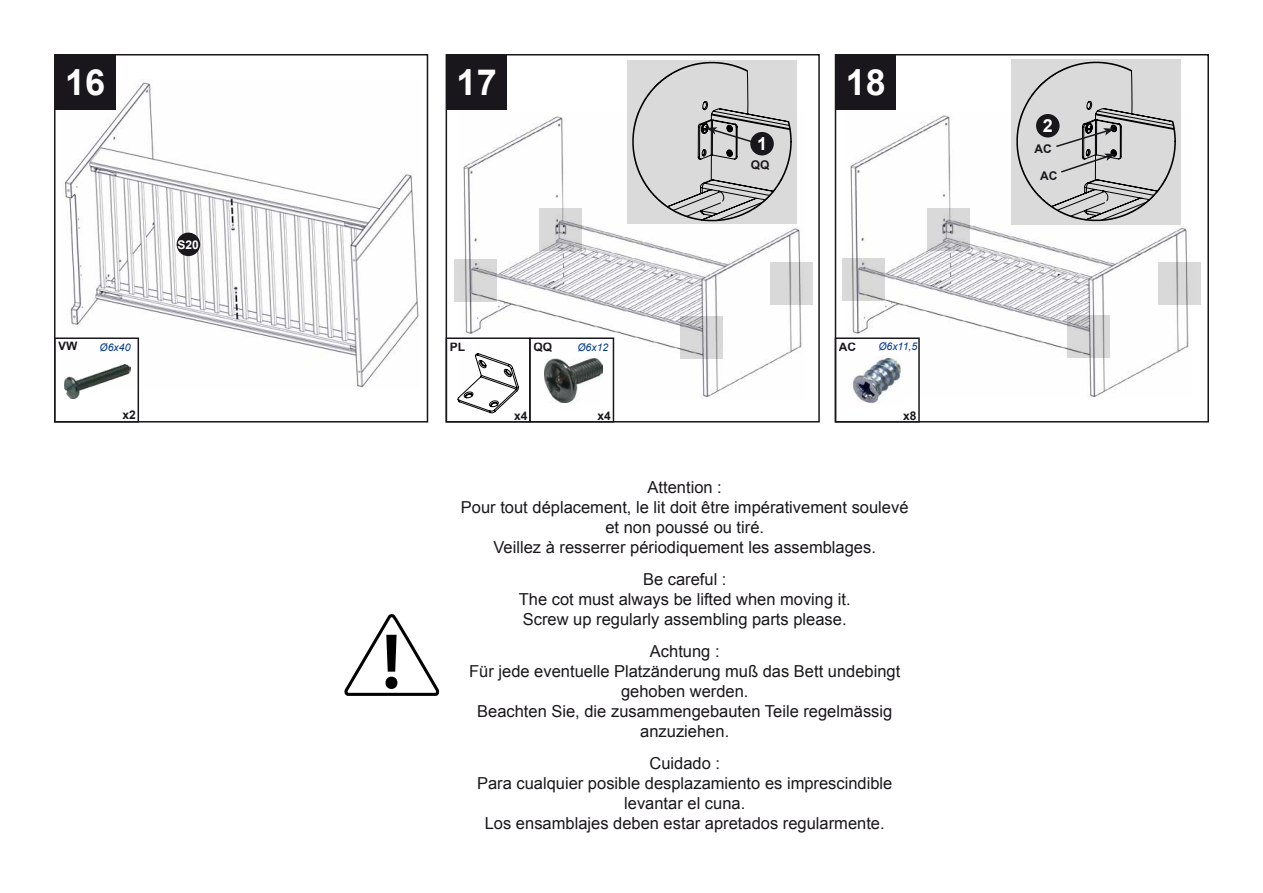
<style>
.page{position:relative;width:1263px;height:893px;background:#fff}
.page>*{position:absolute;margin:0;border:0;box-sizing:border-box;transform-origin:0 0}
.t1{font:600 79.2px "Myriad Pro";color:#000}
.t2{font:700 36px "Arial";color:#fff}
.t3{font:700 18px "Arial";color:#fff}
.t4{font:16.5px/19.8px "Arial";color:#1a171c;text-align:center}
.t5{font:700 12px "Arial";color:#1a171c}
.t6{font:700 12px "Arial";color:#fff}
.t7{font:italic 10.5px "Arial";color:#003889}
</style>
<div class="page">
<div style="left:770px;top:263px;width:43px;height:42px;background:#dadadb"></div>
<div style="left:454px;top:259px;width:43px;height:43px;background:#dadadb"></div>
<img style="left:64px;top:80px;width:355px;height:308px">
<img style="left:463px;top:115px;width:342px;height:283px">
<div style="left:1158px;top:262px;width:42px;height:42px;background:#dadadb"></div>
<div style="left:842px;top:258px;width:42px;height:43px;background:#dadadb"></div>
<img style="left:850px;top:114px;width:342px;height:283px">
<div style="left:54px;top:54px;width:374px;height:369px;border:2px solid #1a171b"></div>
<div style="left:55px;top:54px;width:60px;height:56px;background:#1a171c"></div>
<div style="left:835px;top:54px;width:374px;height:369px;border:2px solid #1a171b"></div>
<div style="left:836px;top:54px;width:60px;height:56px;background:#1a171c"></div>
<div style="left:446px;top:54px;width:374px;height:369px;border:2px solid #1a171b"></div>
<div style="left:446px;top:54px;width:61px;height:56px;background:#1a171c"></div>
<div style="left:177px;top:233px;width:23px;height:23px;background:#1a171c;border-radius:50%"></div>
<div style="left:1011px;top:59px;width:170px;height:165px;background:#dadadb"></div>
<div style="left:627px;top:60px;width:170px;height:163px;background:#dadadb"></div>
<div style="left:529px;top:337px;width:85px;height:86px;border:2px solid #1a171c"></div>
<div style="left:446px;top:337px;width:85px;height:86px;border:2px solid #1a171c"></div>
<svg style="left:457px;top:353px;width:62px;height:61px"></svg>
<svg style="left:632px;top:61px;width:160px;height:161px"></svg>
<img style="left:544px;top:359px;width:59px;height:44px">
<div style="left:750px;top:132px;width:24px;height:23px;background:#1a171c;border-radius:50%"></div>
<div style="left:835px;top:337px;width:85px;height:86px;border:2px solid #1a171c"></div>
<img style="left:852px;top:357px;width:50px;height:47px">
<svg style="left:1016px;top:61px;width:160px;height:161px"></svg>
<div style="left:1036px;top:114px;width:23px;height:24px;background:#1a171c;border-radius:50%"></div>
<div style="left:54px;top:337px;width:85px;height:86px;border:2px solid #1a171c"></div>
<img style="left:65px;top:364px;width:65px;height:34px">
<svg style="left:344px;top:614px;width:96px;height:82px"></svg>
<h2 class="t2" style="left:65px;top:58px;width:42px">16</h2>
<h2 class="t2" style="left:457px;top:58px;width:42px">17</h2>
<h2 class="t2" style="left:846px;top:58px;width:42px">18</h2>
<p class="t3" style="left:757px;top:132px;width:12px">1</p>
<p class="t6" style="left:177px;top:237px;width:23px">S20</p>
<p class="t5" style="left:751px;top:157px;width:20px">QQ</p>
<p class="t5" style="left:58px;top:338px;width:21px">VW</p>
<p class="t7" style="left:100px;top:341px;width:32px">Ø6x40</p>
<p class="t7" style="left:577px;top:341px;width:32px">Ø6x12</p>
<p class="t7" style="left:878px;top:339px;width:40px">Ø6x11,5</p>
<p class="t5" style="left:533px;top:339px;width:20px">QQ</p>
<p class="t5" style="left:839px;top:339px;width:19px">AC</p>
<p class="t5" style="left:450px;top:339px;width:17px">PL</p>
<p class="t5" style="left:122px;top:406px;width:15px">x2</p>
<p class="t5" style="left:514px;top:407px;width:15px">x4</p>
<p class="t5" style="left:598px;top:407px;width:15px">x4</p>
<p class="t5" style="left:903px;top:407px;width:15px">x8</p>
<h1 class="t1" style="left:382px;top:611px;width:21px">!</h1>
<p class="t4" style="left:461px;top:478px;width:449px">Attention :<br>Pour tout déplacement, le lit doit être impérativement soulevé et non poussé ou tiré.<br>Veillez à resserrer périodiquement les assemblages.</p>
<p class="t4" style="left:519px;top:570px;width:333px">Be careful :<br>The cot must always be lifted when moving it.<br>Screw up regularly assembling parts please.</p>
<p class="t4" style="left:469px;top:642px;width:433px">Achtung :<br>Für jede eventuelle Platzänderung muß das Bett undebingt gehoben werden.<br>Beachten Sie, die zusammengebauten Teile regelmässig anzuziehen.</p>
<p class="t4" style="left:477px;top:754px;width:417px">Cuidado :<br>Para cualquier posible desplazamiento es imprescindible levantar el cuna.<br>Los ensamblajes deben estar apretados regularmente.</p>
<p class="t3" style="left:1043px;top:114px;width:12px">2</p>
<p class="t5" style="left:1040px;top:168px;width:19px">AC</p>
<p class="t5" style="left:1034px;top:141px;width:19px">AC</p>
</div>
